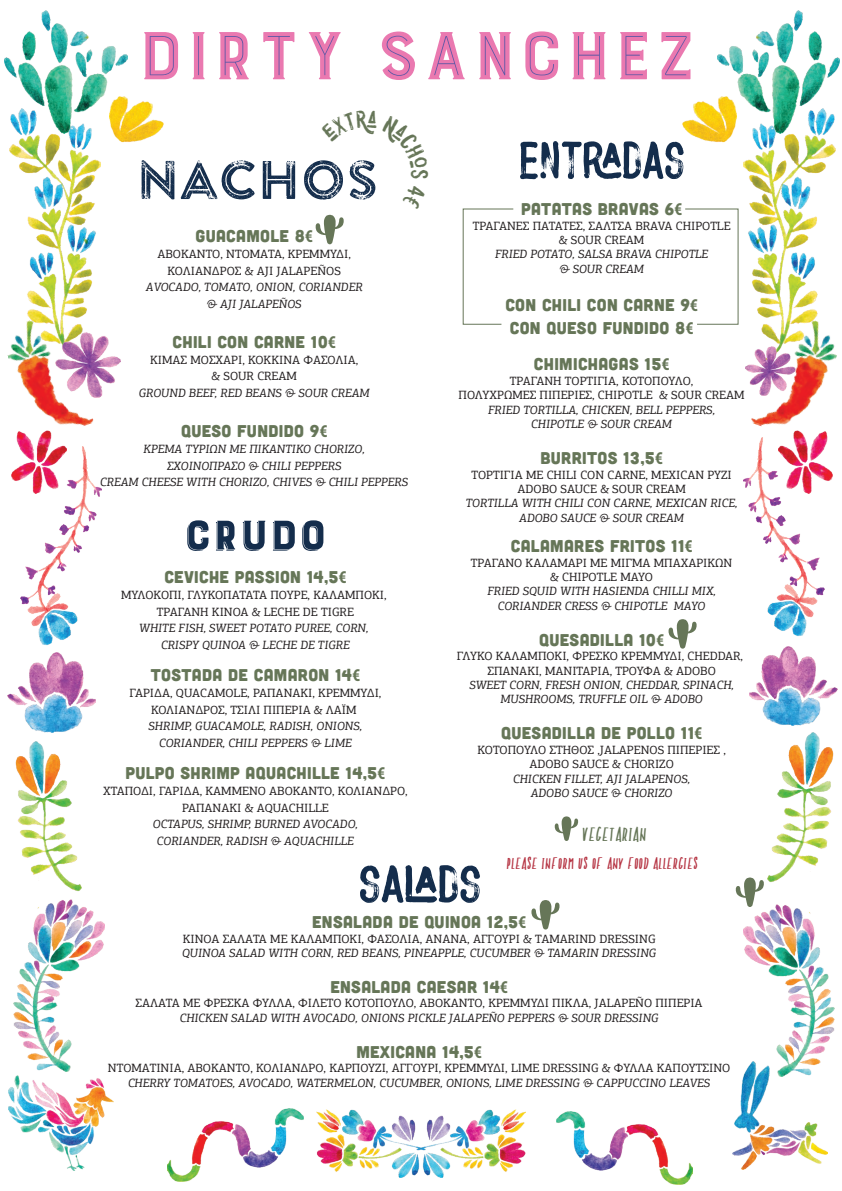
<style>
.page{position:relative;width:842px;height:1191px;background:#fff}
.page>*{position:absolute;margin:0;border:0;box-sizing:border-box;transform-origin:0 0}
.t1{font:54.2px "Brandon Printed Inline";color:#142d4c}
.t2{font:54.2px "Burford Drop Shadow";color:#142d4c}
.t3{font:53.9px "Blowsters";color:#142d4c}
.t4{font:53.9px "Blowsters";color:#142d4c;scale:1.07 1}
.t5{font:17px/23.6px "Cubano";letter-spacing:.02em;color:#667658}
.t6{font:14.9px "Avae";letter-spacing:.02em;color:#667658;scale:1.14 1}
.t7{font:12.5px "Avae";letter-spacing:.02em;color:#b53342;scale:1.14 1}
.t8{font:italic 12px/16.4px "PF Agora Slab Pro";color:#231f20;text-align:center}
.t9{font:12px/14.4px "PF Agora Slab Pro";color:#231f20;text-align:center}
.s1{font-family:"Myriad Pro";font-weight:700;font-stretch:condensed;font-size:18px}
</style>
<div class="page">
<svg style="left:531px;top:900px;width:29px;height:29px"></svg>
<svg style="left:735px;top:877px;width:29px;height:27px"></svg>
<svg style="left:554px;top:816px;width:25px;height:25px"></svg>
<svg style="left:192px;top:32px;width:13px;height:47px"></svg>
<svg style="left:144px;top:32px;width:34px;height:47px"></svg>
<hr style="left:198px;top:36px;width:1px;height:39px;background:#5f58a5">
<svg style="left:219px;top:32px;width:30px;height:47px"></svg>
<svg style="left:263px;top:32px;width:31px;height:47px"></svg>
<svg style="left:309px;top:32px;width:32px;height:47px"></svg>
<svg style="left:382px;top:32px;width:33px;height:48px"></svg>
<svg style="left:428px;top:32px;width:37px;height:47px"></svg>
<svg style="left:479px;top:32px;width:32px;height:47px"></svg>
<svg style="left:525px;top:31px;width:33px;height:49px"></svg>
<svg style="left:572px;top:32px;width:34px;height:47px"></svg>
<svg style="left:620px;top:32px;width:27px;height:47px"></svg>
<svg style="left:661px;top:32px;width:29px;height:47px"></svg>
<img style="left:9px;top:133px;width:92px;height:178px">
<img style="left:94px;top:336px;width:27px;height:61px">
<img style="left:7px;top:311px;width:87px;height:115px">
<img style="left:316px;top:1109px;width:210px;height:68px">
<img style="left:15px;top:741px;width:66px;height:150px">
<img style="left:7px;top:666px;width:89px;height:66px">
<img style="left:11px;top:430px;width:53px;height:51px">
<img style="left:14px;top:900px;width:90px;height:171px">
<img style="left:682px;top:101px;width:51px;height:42px">
<img style="left:113px;top:98px;width:51px;height:45px">
<img style="left:732px;top:1076px;width:96px;height:93px">
<img style="left:168px;top:1108px;width:136px;height:73px">
<img style="left:556px;top:1111px;width:136px;height:73px">
<img style="left:5px;top:11px;width:122px;height:122px">
<img style="left:20px;top:446px;width:81px;height:220px">
<img style="left:743px;top:133px;width:92px;height:178px">
<img style="left:746px;top:364px;width:4px;height:20px">
<img style="left:750px;top:311px;width:87px;height:116px">
<img style="left:768px;top:732px;width:66px;height:150px">
<img style="left:749px;top:657px;width:89px;height:68px">
<img style="left:793px;top:430px;width:40px;height:51px">
<img style="left:743px;top:904px;width:91px;height:172px">
<img style="left:717px;top:11px;width:123px;height:122px">
<img style="left:743px;top:437px;width:81px;height:220px">
<img style="left:9px;top:1075px;width:105px;height:95px">
<svg style="left:668px;top:619px;width:29px;height:29px"></svg>
<svg style="left:462px;top:208px;width:52px;height:117px"></svg>
<svg style="left:685px;top:208px;width:54px;height:117px"></svg>
<svg style="left:315px;top:214px;width:29px;height:30px"></svg>
<h1 class="t1" style="left:136px;top:146px;width:244px">NACHOS</h1>
<h3 class="t5" style="left:195px;top:223px;width:119px">GUACAMOLE 8<span class="s1">€</span></h3>
<p class="t9" style="left:157px;top:246px;width:195px;line-height:16.4px">AΒΟΚΑΝΤΟ, ΝΤΟΜΑΤΑ, ΚΡΕΜΜΥ∆Ι,<br>ΚΟΛΙΑΝ∆ΡΟΣ &amp; AJI JALAPEÑOS</p>
<p class="t8" style="left:146px;top:279px;width:218px">ΑVOCADO, TOMATO, ONION, CORIANDER &amp; AJI JALAPEÑOS</p>
<h3 class="t5" style="left:173px;top:329px;width:165px">CHILI CON CARNE 10<span class="s1">€</span></h3>
<p class="t9" style="left:150px;top:352px;width:210px;line-height:16.4px">ΚΙΜΑΣ ΜΟΣΧΑΡΙ, ΚΟΚΚΙΝΑ ΦΑΣΟΛΙΑ, &amp; SOUR CREAM</p>
<p class="t8" style="left:139px;top:384px;width:232px">GROUND BEEF, RED BEANS &amp; SOUR CREAM</p>
<h3 class="t5" style="left:181px;top:418px;width:148px">QUESO FUNDIDO 9<span class="s1">€</span></h3>
<p class="t8" style="left:100px;top:441px;width:309px">ΚΡΕΜΑ ΤΥΡΙΩΝ ΜΕ ΠΙΚΑΝΤΙΚΟ CHORIZO,<br>ΣΧΟΙΝΟΠΡΑΣΟ &amp; CHILI PEPPERS<br>CREAM CHEESE WITH CHORIZO, CHIVES &amp; CHILI PEPPERS</p>
<h1 class="t2" style="left:184px;top:507px;width:145px">CRUDO</h1>
<h3 class="t5" style="left:164px;top:564px;width:184px">CEVICHE PASSION 14,5<span class="s1">€</span></h3>
<p class="t9" style="left:121px;top:587px;width:267px;line-height:16.4px">ΜΥΛΟΚΟΠΙ, ΓΛΥΚΟΠΑΤΑΤΑ ΠΟΥΡΕ, ΚΑΛΑΜΠΟΚΙ,<br>ΤΡΑΓΑΝΗ ΚΙΝΟΑ &amp; LECHE DE TIGRE</p>
<p class="t8" style="left:139px;top:620px;width:231px">WHITE FISH, SWEET POTATO PUREE, CORN,<br>CRISPY QUINOA &amp; LECHE DE TIGRE</p>
<h3 class="t5" style="left:151px;top:662px;width:211px">TOSTADA DE CAMARON 14<span class="s1">€</span></h3>
<p class="t9" style="left:129px;top:685px;width:253px;line-height:16.4px">ΓΑΡΙ∆Α, QUACAMOLE, ΡΑΠΑΝΑΚΙ, ΚΡΕΜΜΥ∆Ι,<br>ΚΟΛΙΑΝ∆ΡΟΣ, ΤΣΙΛΙ ΠΙΠΕΡΙΑ &amp; ΛΑΪΜ</p>
<p class="t8" style="left:149px;top:718px;width:215px">SHRIMP, GUACAMOLE, RADISH, ONIONS,<br>CORIANDER, CHILI PEPPERS &amp; LIME</p>
<h3 class="t5" style="left:126px;top:760px;width:261px">PULPO SHRIMP AQUACHILLE 14,5<span class="s1">€</span></h3>
<p class="t9" style="left:103px;top:783px;width:306px;line-height:16.4px">ΧΤΑΠΟ∆Ι, ΓΑΡΙ∆Α, ΚΑΜΜΕΝΟ ΑΒΟΚΑΝΤΟ, ΚΟΛΙΑΝ∆ΡΟ,<br>ΡΑΠΑΝΑΚΙ &amp; AQUACHILLE</p>
<p class="t8" style="left:153px;top:816px;width:207px">OCTAPUS, SHRIMP, BURNED AVOCADO,<br>CORIANDER, RADISH &amp; AQUACHILLE</p>
<h2 class="t3" style="left:518px;top:131px;width:168px">ENTRADAS</h2>
<h3 class="t5" style="left:521px;top:197px;width:162px">PATATAS BRAVAS 6<span class="s1">€</span></h3>
<p class="t9" style="left:473px;top:218px;width:259px">ΤΡΑΓΑΝΕΣ ΠΑΤΑΤΕΣ, ΣΑΛΤΣΑ BRAVA CHIPOTLE &amp; SOUR CREAM</p>
<p class="t8" style="left:495px;top:247px;width:215px;line-height:14.4px">FRIED POTATO, SALSA BRAVA CHIPOTLE &amp; SOUR CREAM</p>
<h3 class="t5" style="left:505px;top:292px;width:194px">CON CHILI CON CARNE 9<span class="s1">€<br></span>CON QUESO FUNDIDO 8<span class="s1">€</span></h3>
<h3 class="t5" style="left:534px;top:352px;width:137px">CHIMICHAGAS 15<span class="s1">€</span></h3>
<p class="t9" style="left:459px;top:373px;width:287px">ΤΡΑΓΑΝΗ ΤΟΡΤΙΓΙΑ, ΚΟΤΟΠΟΥΛΟ,<br>ΠΟΛΥΧΡΩΜΕΣ ΠΙΠΕΡΙΕΣ, CHIPOTLE &amp; SOUR CREAM</p>
<p class="t8" style="left:488px;top:402px;width:228px;line-height:14.4px">FRIED TORTILLA, CHICKEN, BELL PEPPERS,<br>CHIPOTLE &amp; SOUR CREAM</p>
<h3 class="t5" style="left:541px;top:445px;width:124px">BURRITOS 13,5<span class="s1">€</span></h3>
<p class="t9" style="left:471px;top:467px;width:262px">ΤΟΡΤΙΓΙΑ ΜΕ CHILI CON CARNE, MEXICAN ΡΥΖΙ<br>ΑDOBO SAUCE &amp; SOUR CREAM</p>
<p class="t8" style="left:466px;top:496px;width:273px;line-height:14.4px">TORTILLA WITH CHILI CON CARNE, MEXICAN RICE,<br>ADOBO SAUCE &amp; SOUR CREAM</p>
<h3 class="t5" style="left:511px;top:533px;width:183px">CALAMARES FRITOS 11<span class="s1">€</span></h3>
<p class="t9" style="left:471px;top:555px;width:263px">ΤΡΑΓΑΝΟ ΚΑΛΑΜΑΡΙ ΜΕ ΜΙΓΜΑ ΜΠΑΧΑΡΙΚΩΝ &amp; CHIPOTLE MAYO</p>
<p class="t8" style="left:487px;top:584px;width:230px;line-height:14.4px">FRIED SQUID WITH HASIENDA CHILLI MIX,<br>CORIANDER CRESS &amp; CHIPOTLE MAYO</p>
<h3 class="t5" style="left:539px;top:627px;width:126px">QUESADILLA 10<span class="s1">€</span></h3>
<p class="t9" style="left:457px;top:649px;width:288px">ΓΛΥΚΟ ΚΑΛΑΜΠΟΚΙ, ΦΡΕΣΚΟ ΚΡΕΜΜΥ∆Ι, CHEDDAR,<br>ΣΠΑΝΑΚΙ, ΜΑΝΙΤΑΡΙΑ, ΤΡΟΥΦΑ &amp; ADOBO</p>
<p class="t8" style="left:469px;top:677px;width:266px;line-height:14.4px">SWEET CORN, FRESH ONION, CHEDDAR, SPINACH,<br>MUSHROOMS, TRUFFLE OIL &amp; ADOBO</p>
<h3 class="t5" style="left:501px;top:721px;width:202px">QUESADILLA DE POLLO 11<span class="s1">€</span></h3>
<p class="t9" style="left:477px;top:742px;width:250px">ΚΟΤΟΠΟΥΛΟ ΣΤΗΘΟΣ ,JALAPENOS ΠΙΠΕΡΙΕΣ ,<br>ADOBO SAUCE &amp; CHORIZO</p>
<p class="t8" style="left:513px;top:771px;width:179px;line-height:14.4px">CHICKEN FILLET, AJI JALAPENOS,<br>ADOBO SAUCE &amp; CHORIZO</p>
<p class="t6" style="left:582px;top:827px;width:58px">VEGETARIAN</p>
<h2 class="t4" style="left:359px;top:855px;width:116px">SALADS</h2>
<p class="t7" style="left:506px;top:857px;width:169px">PLEASE INFORM US OF ANY FOOD ALLERGIES</p>
<h3 class="t5" style="left:312px;top:909px;width:215px">ENSALADA DE QUINOA 12,5<span class="s1">€</span></h3>
<p class="t9" style="left:183px;top:931px;width:474px">ΚΙΝΟΑ ΣΑΛΑΤΑ ΜΕ ΚΑΛΑΜΠΟΚΙ, ΦΑΣΟΛΙΑ, ΑΝΑΝΑ, ΑΓΓΟΥΡΙ &amp; TAMARIND DRESSING</p>
<p class="t8" style="left:182px;top:944px;width:476px">QUINOA SALAD WITH CORN, RED BEANS, PINEAPPLE, CUCUMBER &amp; TAMARIN DRESSING</p>
<h3 class="t5" style="left:330px;top:974px;width:179px">ENSALADA CAESAR 14<span class="s1">€</span></h3>
<p class="t9" style="left:136px;top:996px;width:568px">ΣΑΛΑΤΑ ΜΕ ΦΡΕΣΚΑ ΦΥΛΛΑ, ΦΙΛΕΤΟ ΚΟΤΟΠΟΥΛΟ, ΑΒΟΚΑΝΤΟ, ΚΡΕΜΜΥ∆Ι ΠΙΚΛΑ, JALAPEÑO ΠΙΠΕΡΙΑ</p>
<p class="t8" style="left:180px;top:1009px;width:480px">CHICKEN SALAD WITH AVOCADO, ONIONS PICKLE JALAPEÑO PEPPERS &amp; SOUR DRESSING</p>
<h3 class="t5" style="left:356px;top:1039px;width:127px">MEXICANA 14,5<span class="s1">€</span></h3>
<p class="t9" style="left:108px;top:1061px;width:624px">ΝΤΟΜΑΤΙΝΙΑ, ΑΒΟΚΑΝΤΟ, ΚΟΛΙΑΝ∆ΡΟ, ΚΑΡΠΟΥΖΙ, ΑΓΓΟΥΡΙ, ΚΡΕΜΜΥ∆Ι, LIME DRESSING &amp; ΦΥΛΛΑ ΚΑΠΟΥΤΣΙΝΟ</p>
<p class="t8" style="left:128px;top:1074px;width:584px">CHERRY TOMATOES, AVOCADO, WATERMELON, CUCUMBER, ONIONS, LIME DRESSING &amp; CAPPUCCINO LEAVES</p>
</div>
